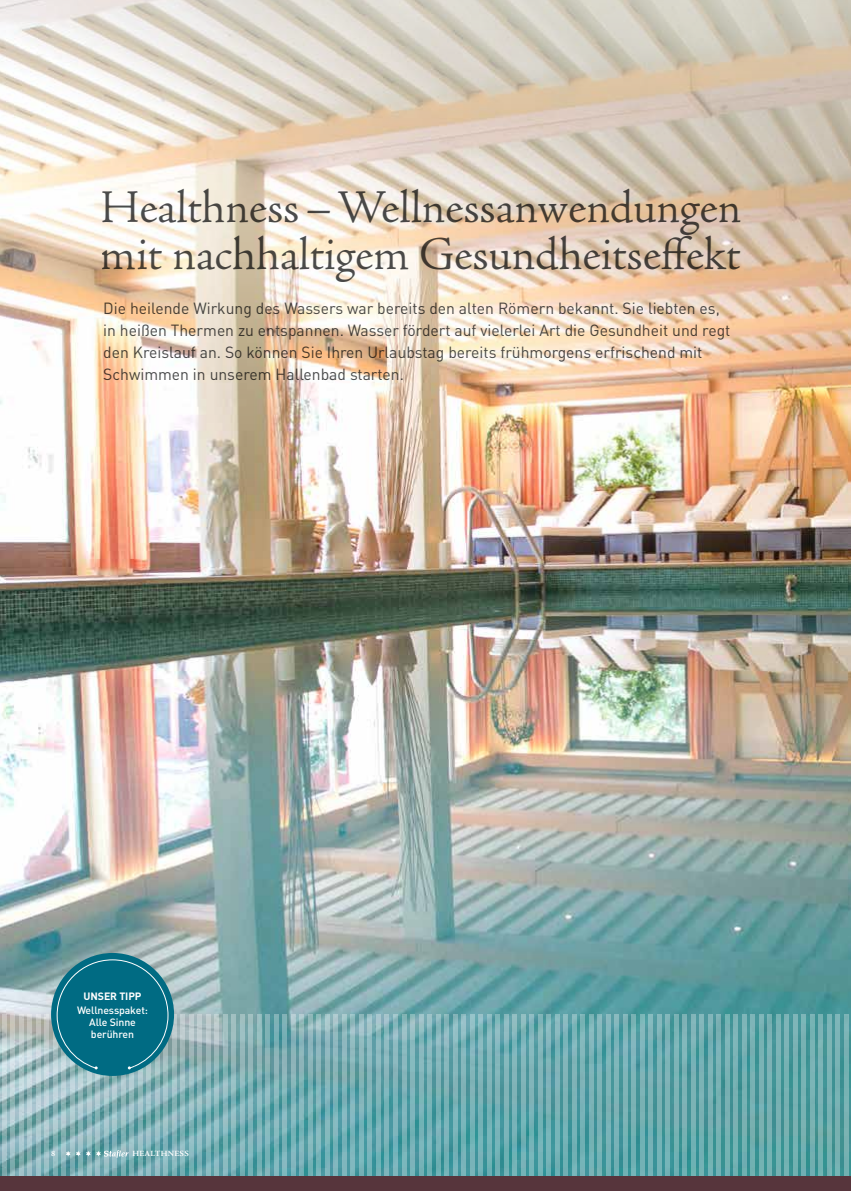
<style>
.page{position:relative;width:851px;height:1191px;background:#fff}
.page>*{position:absolute;margin:0;border:0;box-sizing:border-box;transform-origin:0 0}
.t1{font:300 47px/47px "Adobe Jenson Pro";color:#4b4c4d}
.t2{font:16px/22px "DINOT";color:#4b4c4d}
.t3{font:500 10.5px/12px "DINOT";letter-spacing:-.01em;color:#fff;text-align:center}
.t4{font:700 10.5px "DINOT";letter-spacing:-.01em;color:#fff}
.t5{font:700 8px "Adobe Jenson Pro";letter-spacing:.035em;color:#fff}
</style>
<div class="page">
<img style="left:0;top:510px;width:850px;height:666px">
<hr style="left:844px;top:1014px;width:4px;height:162px;background:#79b1b3">
<div style="left:835px;top:1014px;width:5px;height:162px;background:#78b1b3"></div>
<hr style="left:827px;top:1014px;width:4px;height:162px;background:#79b3b4">
<div style="left:818px;top:1014px;width:5px;height:162px;background:#79b3b4"></div>
<hr style="left:810px;top:1014px;width:4px;height:162px;background:#78b2b3">
<div style="left:801px;top:1014px;width:5px;height:162px;background:#77b2b3"></div>
<hr style="left:793px;top:1014px;width:4px;height:162px;background:#77b2b3">
<div style="left:784px;top:1014px;width:5px;height:162px;background:#76b2b2"></div>
<hr style="left:776px;top:1014px;width:4px;height:162px;background:#78b2b3">
<hr style="left:767px;top:1014px;width:4px;height:162px;background:#78b1b3">
<hr style="left:759px;top:1014px;width:4px;height:162px;background:#78b2b3">
<hr style="left:750px;top:1014px;width:4px;height:162px;background:#76b1b2">
<hr style="left:742px;top:1014px;width:4px;height:162px;background:#76b1b3">
<hr style="left:733px;top:1014px;width:4px;height:162px;background:#78b2b3">
<hr style="left:725px;top:1014px;width:4px;height:162px;background:#78b2b3">
<hr style="left:716px;top:1014px;width:4px;height:162px;background:#78b1b3">
<hr style="left:708px;top:1014px;width:4px;height:162px;background:#78b2b4">
<hr style="left:699px;top:1014px;width:4px;height:162px;background:#78b2b5">
<svg style="left:691px;top:1014px;width:4px;height:162px"></svg>
<svg style="left:682px;top:1014px;width:4px;height:162px"></svg>
<svg style="left:674px;top:1014px;width:4px;height:162px"></svg>
<hr style="left:665px;top:1014px;width:4px;height:162px;background:#7bb3b5">
<hr style="left:657px;top:1014px;width:4px;height:162px;background:#79b3b7">
<svg style="left:648px;top:1014px;width:4px;height:162px"></svg>
<hr style="left:640px;top:1014px;width:4px;height:162px;background:#79b2b5">
<svg style="left:631px;top:1014px;width:4px;height:162px"></svg>
<svg style="left:623px;top:1014px;width:4px;height:162px"></svg>
<svg style="left:614px;top:1014px;width:4px;height:162px"></svg>
<svg style="left:606px;top:1014px;width:4px;height:162px"></svg>
<hr style="left:597px;top:1014px;width:4px;height:162px;background:#7ab3b7">
<hr style="left:589px;top:1014px;width:4px;height:162px;background:#7bb3b8">
<svg style="left:580px;top:1014px;width:4px;height:162px"></svg>
<hr style="left:572px;top:1014px;width:4px;height:162px;background:#7bb3b8">
<svg style="left:563px;top:1014px;width:4px;height:162px"></svg>
<svg style="left:555px;top:1014px;width:4px;height:162px"></svg>
<svg style="left:546px;top:1014px;width:4px;height:162px"></svg>
<svg style="left:538px;top:1014px;width:4px;height:162px"></svg>
<svg style="left:529px;top:1014px;width:4px;height:162px"></svg>
<svg style="left:521px;top:1014px;width:4px;height:162px"></svg>
<svg style="left:512px;top:1014px;width:4px;height:162px"></svg>
<svg style="left:504px;top:1014px;width:4px;height:162px"></svg>
<svg style="left:495px;top:1014px;width:4px;height:162px"></svg>
<svg style="left:487px;top:1014px;width:4px;height:162px"></svg>
<svg style="left:478px;top:1014px;width:4px;height:162px"></svg>
<svg style="left:470px;top:1014px;width:4px;height:162px"></svg>
<svg style="left:461px;top:1014px;width:4px;height:162px"></svg>
<svg style="left:453px;top:1014px;width:4px;height:162px"></svg>
<svg style="left:444px;top:1014px;width:4px;height:162px"></svg>
<svg style="left:385px;top:1014px;width:4px;height:162px"></svg>
<svg style="left:376px;top:1014px;width:4px;height:162px"></svg>
<svg style="left:368px;top:1014px;width:4px;height:162px"></svg>
<svg style="left:359px;top:1014px;width:4px;height:162px"></svg>
<svg style="left:351px;top:1014px;width:4px;height:162px"></svg>
<svg style="left:342px;top:1014px;width:4px;height:162px"></svg>
<svg style="left:334px;top:1014px;width:4px;height:162px"></svg>
<svg style="left:325px;top:1014px;width:4px;height:162px"></svg>
<svg style="left:317px;top:1014px;width:4px;height:162px"></svg>
<svg style="left:308px;top:1014px;width:4px;height:162px"></svg>
<svg style="left:300px;top:1014px;width:4px;height:162px"></svg>
<svg style="left:291px;top:1014px;width:4px;height:162px"></svg>
<svg style="left:283px;top:1014px;width:4px;height:162px"></svg>
<svg style="left:274px;top:1014px;width:4px;height:162px"></svg>
<svg style="left:266px;top:1014px;width:4px;height:162px"></svg>
<svg style="left:257px;top:1014px;width:4px;height:162px"></svg>
<svg style="left:249px;top:1014px;width:4px;height:162px"></svg>
<svg style="left:240px;top:1014px;width:4px;height:162px"></svg>
<svg style="left:232px;top:1014px;width:4px;height:162px"></svg>
<svg style="left:223px;top:1014px;width:4px;height:162px"></svg>
<svg style="left:215px;top:1014px;width:4px;height:162px"></svg>
<svg style="left:206px;top:1014px;width:4px;height:162px"></svg>
<svg style="left:198px;top:1014px;width:4px;height:162px"></svg>
<svg style="left:189px;top:1014px;width:4px;height:162px"></svg>
<svg style="left:180px;top:1014px;width:5px;height:162px"></svg>
<svg style="left:172px;top:1014px;width:4px;height:162px"></svg>
<svg style="left:163px;top:1069px;width:5px;height:107px"></svg>
<svg style="left:155px;top:1069px;width:4px;height:107px"></svg>
<svg style="left:146px;top:1069px;width:5px;height:107px"></svg>
<svg style="left:138px;top:1069px;width:4px;height:107px"></svg>
<svg style="left:129px;top:1072px;width:5px;height:104px"></svg>
<svg style="left:121px;top:1075px;width:4px;height:101px"></svg>
<svg style="left:112px;top:1076px;width:5px;height:100px"></svg>
<svg style="left:104px;top:1075px;width:4px;height:101px"></svg>
<svg style="left:95px;top:1074px;width:5px;height:102px"></svg>
<svg style="left:87px;top:1071px;width:4px;height:105px"></svg>
<svg style="left:78px;top:1069px;width:5px;height:107px"></svg>
<svg style="left:70px;top:1069px;width:4px;height:107px"></svg>
<svg style="left:61px;top:1069px;width:5px;height:107px"></svg>
<svg style="left:53px;top:1032px;width:4px;height:144px"></svg>
<svg style="left:44px;top:1014px;width:5px;height:162px"></svg>
<svg style="left:36px;top:1014px;width:4px;height:162px"></svg>
<svg style="left:27px;top:1014px;width:5px;height:162px"></svg>
<svg style="left:19px;top:1014px;width:4px;height:162px"></svg>
<svg style="left:10px;top:1014px;width:5px;height:162px"></svg>
<svg style="left:2px;top:1014px;width:4px;height:162px"></svg>
<svg style="left:436px;top:1014px;width:4px;height:162px"></svg>
<svg style="left:427px;top:1014px;width:4px;height:162px"></svg>
<svg style="left:419px;top:1014px;width:4px;height:162px"></svg>
<svg style="left:410px;top:1014px;width:4px;height:162px"></svg>
<svg style="left:402px;top:1014px;width:4px;height:162px"></svg>
<svg style="left:393px;top:1014px;width:4px;height:162px"></svg>
<img style="left:0;top:0;width:850px;height:510px">
<div style="left:0;top:1176px;width:850px;height:15px;background:#57353c"></div>
<div style="left:51px;top:953px;width:123px;height:123px;background:#006b83;border-radius:50%"></div>
<svg style="left:56px;top:959px;width:113px;height:110px"></svg>
<svg style="left:66px;top:1150px;width:63px;height:8px"></svg>
<h1 class="t1" style="left:101px;top:185px;width:641px">Healthness – Wellnessanwendungen mit nachhaltigem Gesundheitseffekt</h1>
<p class="t2" style="left:103px;top:297px;width:628px">Die heilende Wirkung des Wassers war bereits den alten Römern bekannt. Sie liebten es, in heißen Thermen zu entspannen. Wasser fördert auf vielerlei Art die Gesundheit und regt den Kreislauf an. So können Sie Ihren Urlaubstag bereits frühmorgens erfrischend mit Schwimmen in unserem Hallenbad starten.</p>
<p class="t4" style="left:84px;top:988px;width:59px">UNSER TIPP</p>
<p class="t3" style="left:77px;top:1004px;width:73px">Wellnesspaket:<br>Alle Sinne berühren</p>
<p class="t5" style="left:51px;top:1149px;width:6px">8</p>
<p class="t5" style="left:132px;top:1149px;width:58px">HEALTHNESS</p>
</div>
